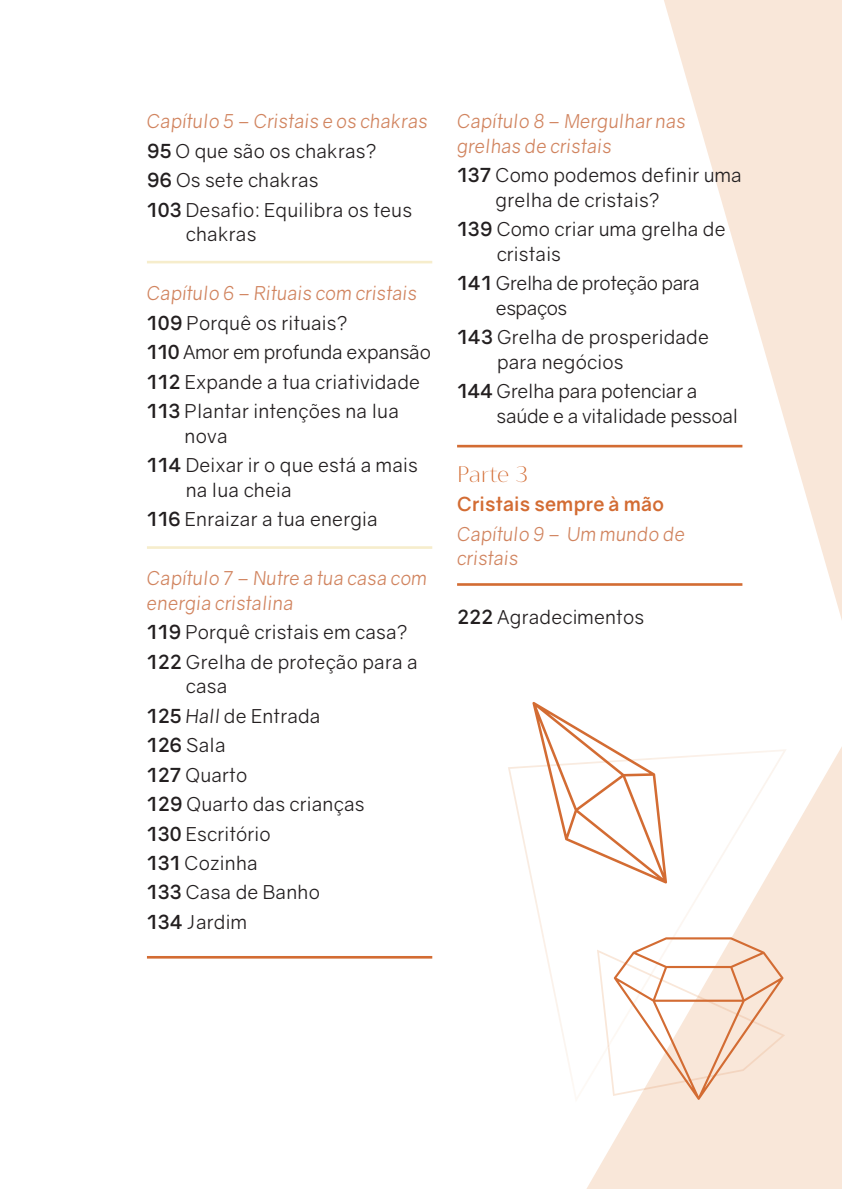
<style>
.page{position:relative;width:842px;height:1189px;background:#fff}
.page>*{position:absolute;margin:0;border:0;box-sizing:border-box;transform-origin:0 0}
.t1{font:100 21px "Bw Vivant";letter-spacing:.005em;color:#d36c33}
.t2{font:19.25px/29.4px "Gravity";letter-spacing:.01em;color:#231f20}
.t3{font:italic 19.25px/24.5px "Gravity";letter-spacing:.01em;color:#d1845f}
.t4{font:19.25px/24.5px "Gravity";letter-spacing:-.01em;color:#231f20}
.t5{font:19.25px/24.5px "Gravity";letter-spacing:-.02em;color:#231f20}
.t6{font:700 19.25px "Gravity";letter-spacing:.01em;color:#d36c33}
.s1{font-style:italic;color:#d1845f}
.s2{font-weight:700}
.s3{font-style:italic}
</style>
<div class="page">
<svg style="left:587px;top:747px;width:255px;height:441px;background:#f9e9dd"></svg>
<svg style="left:659px;top:0;width:183px;height:620px"></svg>
<hr style="left:147px;top:955px;width:285px;height:3px;background:#d36c33">
<hr style="left:457px;top:445px;width:285px;height:2px;background:#d36c33">
<hr style="left:147px;top:261px;width:285px;height:2px;background:#f6edcc">
<hr style="left:457px;top:583px;width:285px;height:2px;background:#d36c33">
<hr style="left:147px;top:546px;width:285px;height:3px;background:#f6edcc">
<svg style="left:508px;top:749px;width:278px;height:353px"></svg>
<img style="left:607px;top:973px;width:7px;height:75px">
<svg style="left:614px;top:937px;width:169px;height:162px"></svg>
<svg style="left:532px;top:702px;width:135px;height:181px"></svg>
<p class="t2" style="left:147px;top:107px;width:282px"><span class="s1">Capítulo 5 – Cristais e os chakras<br></span><span class="s2">95</span> O que são os chakras?<br><span class="s2">96</span> Os sete chakras<br><span class="s2">103</span> Desafio: Equilibra os teus</p>
<p class="t2" style="left:186px;top:220px;width:72px">chakras</p>
<p class="t2" style="left:147px;top:279px;width:285px"><span class="s1">Capítulo 6 – Rituais com cristais<br></span><span class="s2">109</span> Porquê os rituais?<br><span class="s2">110</span> Amor em profunda expansão<br><span class="s2">112</span> Expande a tua criatividade<br><span class="s2">113</span> Plantar intenções na lua</p>
<p class="t2" style="left:147px;top:421px;width:272px;text-indent:38px">nova<br><span class="s2">114</span> Deixar ir o que está a mais</p>
<p class="t2" style="left:147px;top:475px;width:232px;text-indent:39px">na lua cheia<br><span class="s2">116</span> Enraizar a tua energia</p>
<p class="t3" style="left:147px;top:566px;width:282px">Capítulo 7 – Nutre a tua casa com energia cristalina</p>
<p class="t2" style="left:147px;top:617px;width:272px"><span class="s2">119</span> Porquê cristais em casa?<br><span class="s2">122</span> Grelha de proteção para a</p>
<p class="t2" style="left:147px;top:671px;width:219px;text-indent:39px">casa<br><span class="s2">125</span> <span class="s3">Hall</span> de Entrada<br><span class="s2">126</span> Sala<br><span class="s2">127</span> Quarto<br><span class="s2">129</span> Quarto das crianças<br><span class="s2">130</span> Escritório<br><span class="s2">131</span> Cozinha<br><span class="s2">133</span> Casa de Banho<br><span class="s2">134</span> Jardim</p>
<p class="t3" style="left:457px;top:109px;width:230px">Capítulo 8 – Mergulhar nas grelhas de cristais</p>
<p class="t2" style="left:495px;top:163px;width:248px;line-height:24.5px;text-indent:-39px"><span class="s2">137</span> Como podemos definir uma grelha de cristais?</p>
<p class="t2" style="left:497px;top:217px;width:230px;line-height:24.5px;text-indent:-40px"><span class="s2">139</span> Como criar uma grelha de cristais</p>
<p class="t5" style="left:496px;top:271px;width:205px;text-indent:-39px"><span class="s2">141</span> Grelha de proteção para espaços</p>
<p class="t2" style="left:497px;top:325px;width:213px;line-height:24.5px;text-indent:-40px"><span class="s2">143</span> Grelha de prosperidade para negócios</p>
<p class="t4" style="left:496px;top:379px;width:243px;text-indent:-39px"><span class="s2">144</span> Grelha para potenciar a saúde e a vitalidade pessoal</p>
<p class="t1" style="left:457px;top:461px;width:73px">Parte 3</p>
<p class="t6" style="left:457px;top:492px;width:208px">Cristais sempre à mão</p>
<p class="t3" style="left:457px;top:521px;width:229px">Capítulo 9 – Um mundo de cristais</p>
<p class="t2" style="left:457px;top:602px;width:189px"><span class="s2">222</span> Agradecimentos</p>
</div>
